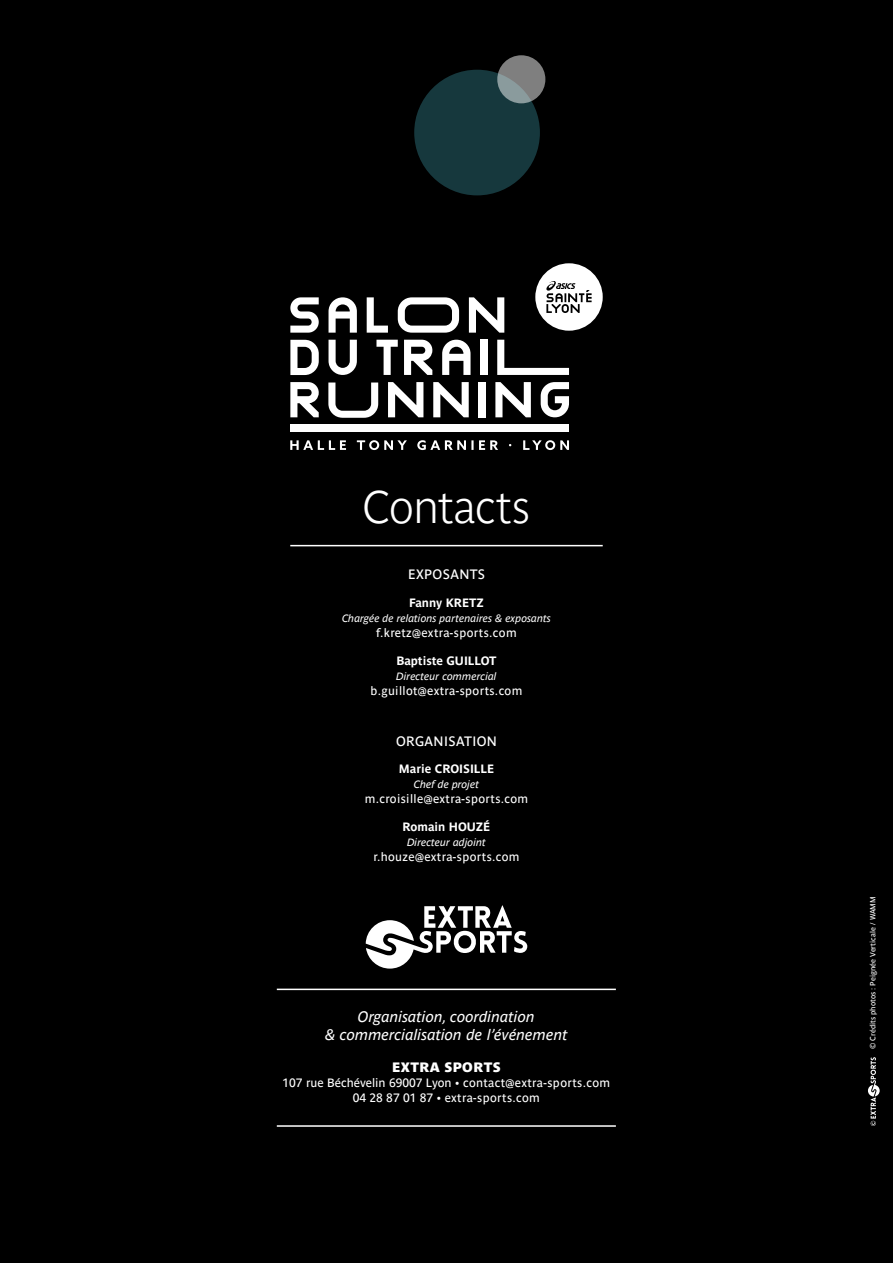
<style>
.page{position:relative;width:893px;height:1263px;background:#000}
.page>*{position:absolute;margin:0;border:0;box-sizing:border-box;transform-origin:0 0}
.t1{font:700 45px "Parisine Plus Clair";letter-spacing:-.015em;color:#fff}
.t2{font:italic 15px/18px "Parisine Pro";color:#fff;text-align:center}
.t3{font:13.5px "Parisine Pro";letter-spacing:.03em;color:#fff}
.t4{font:13.5px "Parisine Sombre";letter-spacing:.03em;color:#fff}
.t5{font:12px/15px "Parisine Pro";letter-spacing:.03em;color:#fff;text-align:center}
.t6{font:700 12px "Parisine Pro";color:#fff}
.t7{font:italic 10.5px "Parisine Pro";color:#fff}
.t8{font:7.5px "Parisine Pro";color:#fff}
</style>
<div class="page">
<hr style="left:290px;top:545px;width:313px;height:1px;background:#fff">
<hr style="left:277px;top:988px;width:339px;height:2px;background:#fff">
<hr style="left:277px;top:1125px;width:339px;height:2px;background:#fff">
<div style="left:414px;top:70px;width:126px;height:125px;background:#16383d;border-radius:50%"></div>
<svg style="left:497px;top:55px;width:48px;height:48px;background:#808586"></svg>
<svg style="left:868px;top:1057px;width:12px;height:69px"></svg>
<svg style="left:366px;top:905px;width:161px;height:63px"></svg>
<svg style="left:290px;top:297px;width:29px;height:36px"></svg>
<svg style="left:329px;top:297px;width:28px;height:36px"></svg>
<svg style="left:367px;top:297px;width:21px;height:36px"></svg>
<svg style="left:469px;top:297px;width:35px;height:36px"></svg>
<svg style="left:376px;top:340px;width:22px;height:35px"></svg>
<svg style="left:404px;top:340px;width:28px;height:35px"></svg>
<svg style="left:442px;top:340px;width:29px;height:35px"></svg>
<div style="left:480px;top:340px;width:7px;height:35px;background:#fff"></div>
<svg style="left:497px;top:340px;width:72px;height:35px"></svg>
<svg style="left:398px;top:297px;width:61px;height:36px"></svg>
<svg style="left:290px;top:382px;width:29px;height:35px"></svg>
<svg style="left:388px;top:382px;width:35px;height:35px"></svg>
<svg style="left:433px;top:382px;width:36px;height:35px"></svg>
<div style="left:478px;top:382px;width:8px;height:35px;background:#fff"></div>
<svg style="left:495px;top:382px;width:36px;height:35px"></svg>
<svg style="left:541px;top:382px;width:28px;height:35px"></svg>
<svg style="left:290px;top:340px;width:29px;height:35px"></svg>
<svg style="left:328px;top:382px;width:50px;height:36px"></svg>
<div style="left:290px;top:424px;width:279px;height:7px;background:#fff"></div>
<svg style="left:329px;top:340px;width:28px;height:35px"></svg>
<svg style="left:290px;top:440px;width:279px;height:10px"></svg>
<div style="left:535px;top:263px;width:68px;height:68px;background:#fff;border-radius:50%"></div>
<svg style="left:546px;top:281px;width:46px;height:32px"></svg>
<h1 class="t1" style="left:362px;top:482px;width:170px">Contacts</h1>
<p class="t3" style="left:408px;top:564px;width:78px">EXPOSANTS</p>
<p class="t6" style="left:409px;top:594px;width:76px">Fanny KRETZ</p>
<p class="t7" style="left:342px;top:610px;width:210px">Chargée de relations partenaires &amp; exposants</p>
<p class="t5" style="left:376px;top:624px;width:142px">f.kretz@extra-sports.com</p>
<p class="t6" style="left:396px;top:651px;width:102px">Baptiste GUILLOT</p>
<p class="t7" style="left:396px;top:668px;width:102px">Directeur commercial</p>
<p class="t5" style="left:371px;top:682px;width:153px">b.guillot@extra-sports.com</p>
<p class="t3" style="left:396px;top:731px;width:102px">ORGANISATION</p>
<p class="t6" style="left:399px;top:760px;width:97px">Marie CROISILLE</p>
<p class="t7" style="left:414px;top:777px;width:67px">Chef de projet</p>
<p class="t5" style="left:365px;top:790px;width:165px">m.croisille@extra-sports.com</p>
<p class="t6" style="left:403px;top:818px;width:89px">Romain HOUZÉ</p>
<p class="t7" style="left:407px;top:834px;width:80px">Directeur adjoint</p>
<p class="t5" style="left:373px;top:848px;width:148px">r.houze@extra-sports.com</p>
<p class="t2" style="left:325px;top:1007px;width:244px">Organisation, coordination<br>&amp; commercialisation de l’événement</p>
<p class="t4" style="left:392px;top:1059px;width:110px">EXTRA SPORTS</p>
<p class="t5" style="left:282px;top:1074px;width:329px">107 rue Béchévelin 69007 Lyon • contact@extra-sports.com<br>04 28 87 01 87 • extra-sports.com</p>
<p class="t8" style="left:867px;top:1049px;width:154px;rotate:-90deg">© Crédits photos : Peignée Verticale / WAMM</p>
</div>
